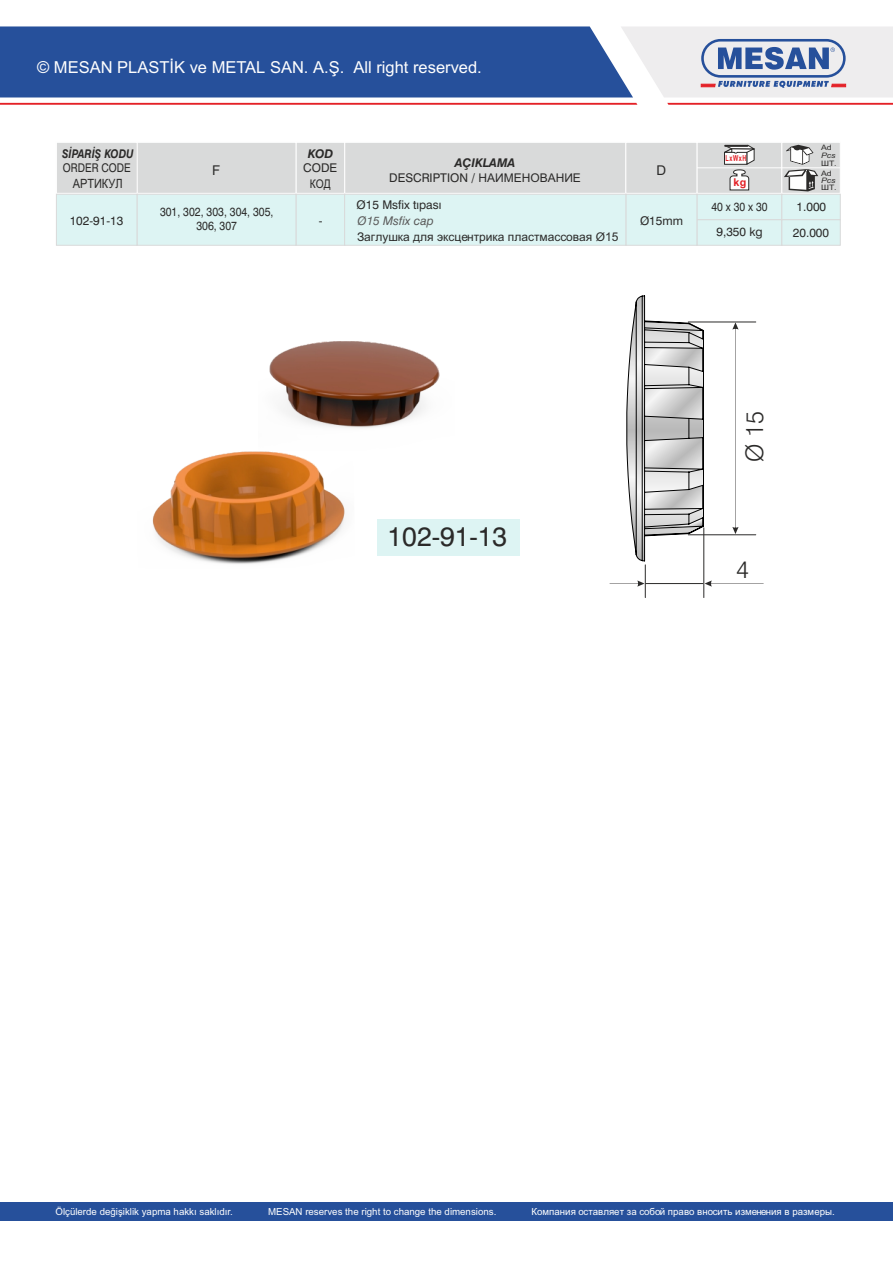
<style>
.page{position:relative;width:893px;height:1263px;background:#fff}
.page>*{position:absolute;margin:0;border:0;box-sizing:border-box;transform-origin:0 0}
.t1{font:26.85px "Swiss 721 BT";color:#2b2a29}
.t2{font:300 24.15px "Swiss 721 BT";color:#2b2a29}
.t3{font:16.5px "Arial";color:#fefefe}
.t4{font:13.5px "Arial";color:#2b2a29}
.t5{font:12.75px "Arial";color:#2b2a29;scale:.86 1}
.t6{font:12px/14.4px "Swiss 721 BT";color:#2b2a29;text-align:center}
.t7{font:12px/14.4px "Swiss 721 BT";color:#2b2a29;text-align:center;scale:.88 1}
.t8{font:12px "Arial";color:#2b2a29}
.t9{font:italic 700 12px "Swiss 721 BT";color:#2b2a29;scale:.86 1}
.t10{font:italic 12px "Swiss 721 BT";color:#5b5b5b}
.t11{font:12px "Swiss 721 BT";color:#2b2a29;scale:.86 1}
.t12{font:italic 700 12px "Swiss 721 BT";color:#2b2a29}
.t13{font:12px "Arial";color:#2b2a29;scale:.86 1}
.t14{font:700 10.8px "Arial";color:#e31e24}
.t15{font:9.75px "Arial";color:#fefefe}
.t16{font:700 8.25px "Arial";letter-spacing:.105em;color:#e31e24;scale:.66 1}
.t17{font:7.5px/9.6px "Arial";color:#2b2a29;scale:1.16 1}
.t18{font:italic 7.5px "Arial";color:#2b2a29;scale:1.16 1}
.s1{font-weight:700;font-style:italic}
.s2{font-family:"Arial"}
</style>
<div class="page">
<svg style="left:0;top:103px;width:637px;height:2px"></svg>
<svg style="left:667px;top:103px;width:226px;height:2px"></svg>
<svg style="left:0;top:26px;width:893px;height:71px;background:#5d7bb2"></svg>
<div style="left:0;top:1202px;width:893px;height:18px;background:#26509b"></div>
<img style="left:152px;top:451px;width:193px;height:113px">
<img style="left:269px;top:341px;width:171px;height:87px">
<svg style="left:626px;top:295px;width:78px;height:266px"></svg>
<svg style="left:732px;top:323px;width:6px;height:211px"></svg>
<hr style="left:688px;top:322px;width:68px;height:1px;background:#2b2a29">
<hr style="left:688px;top:534px;width:68px;height:1px;background:#2b2a29">
<hr style="left:645px;top:565px;width:1px;height:33px;background:#2b2a29">
<hr style="left:704px;top:528px;width:1px;height:70px;background:#2b2a29">
<hr style="left:646px;top:583px;width:57px;height:1px;background:#2b2a29">
<svg style="left:705px;top:580px;width:59px;height:7px"></svg>
<svg style="left:610px;top:580px;width:34px;height:7px"></svg>
<div style="left:377px;top:519px;width:142px;height:36px;background:#ddf4f3"></div>
<svg style="left:56px;top:143px;width:785px;height:103px;background:#dbe6e5"></svg>
<h3 class="t3" style="left:37px;top:61px;width:446px">© MESAN PLASTİK ve METAL SAN. A.Ş. All right reserved.</h3>
<p class="t9" style="left:62px;top:149px;width:85px">SİPARİŞ KODU</p>
<p class="t11" style="left:63px;top:163px;width:80px">ORDER CODE</p>
<h3 class="t5" style="left:73px;top:179px;width:59px">АРТИКУЛ</h3>
<h3 class="t4" style="left:212px;top:165px;width:10px">F</h3>
<p class="t12" style="left:308px;top:149px;width:27px">KOD</p>
<p class="t6" style="left:303px;top:162px;width:35px">CODE</p>
<p class="t13" style="left:310px;top:179px;width:26px">КОД</p>
<p class="t6" style="left:389px;top:157px;width:193px"><span class="s1">AÇIKLAMA<br></span>DESCRIPTION / <span class="s2">НАИМЕНОВАНИЕ</span></p>
<h3 class="t4" style="left:656px;top:165px;width:11px">D</h3>
<p class="t16" style="left:726px;top:155px;width:33px">LxWxH</p>
<p class="t14" style="left:733px;top:178px;width:14px">kg</p>
<p class="t6" style="left:357px;top:199px;width:86px">Ø15 Msfix tıpası</p>
<p class="t10" style="left:357px;top:216px;width:78px">Ø15 Msfix cap</p>
<p class="t8" style="left:357px;top:232px;width:263px">Заглушка для эксцентрика пластмассовая Ø15</p>
<p class="t7" style="left:160px;top:206px;width:130px">301, 302, 303, 304, 305,<br>306, 307</p>
<p class="t7" style="left:711px;top:196px;width:65px;line-height:24.5px">40 x 30 x 30<br>9,350 kg</p>
<p class="t6" style="left:640px;top:215px;width:45px">Ø15mm</p>
<p class="t6" style="left:70px;top:215px;width:55px">102-91-13</p>
<p class="t6" style="left:319px;top:215px;width:5px">-</p>
<p class="t17" style="left:821px;top:143px;width:11px">Ad</p>
<p class="t18" style="left:821px;top:152px;width:14px">Pcs</p>
<p class="t17" style="left:821px;top:159px;width:15px">ШТ.<br>Ad</p>
<p class="t18" style="left:821px;top:177px;width:14px">Pcs</p>
<p class="t17" style="left:821px;top:183px;width:15px">ШТ.</p>
<p class="t6" style="left:797px;top:201px;width:31px">1.000</p>
<p class="t6" style="left:793px;top:227px;width:38px">20.000</p>
<h1 class="t1" style="left:388px;top:526px;width:121px">102-91-13</h1>
<h2 class="t2" style="left:745px;top:462px;width:52px;rotate:-90deg">Ø 15</h2>
<h2 class="t2" style="left:736px;top:560px;width:14px">4</h2>
<p class="t15" style="left:55px;top:1208px;width:179px">Ölçülerde değişiklik yapma hakkı saklıdır.</p>
<p class="t15" style="left:268px;top:1208px;width:230px">MESAN reserves the right to change the dimensions.</p>
<p class="t15" style="left:531px;top:1208px;width:305px">Компания оставляет за собой право вносить изменения в размеры.</p>
</div>
